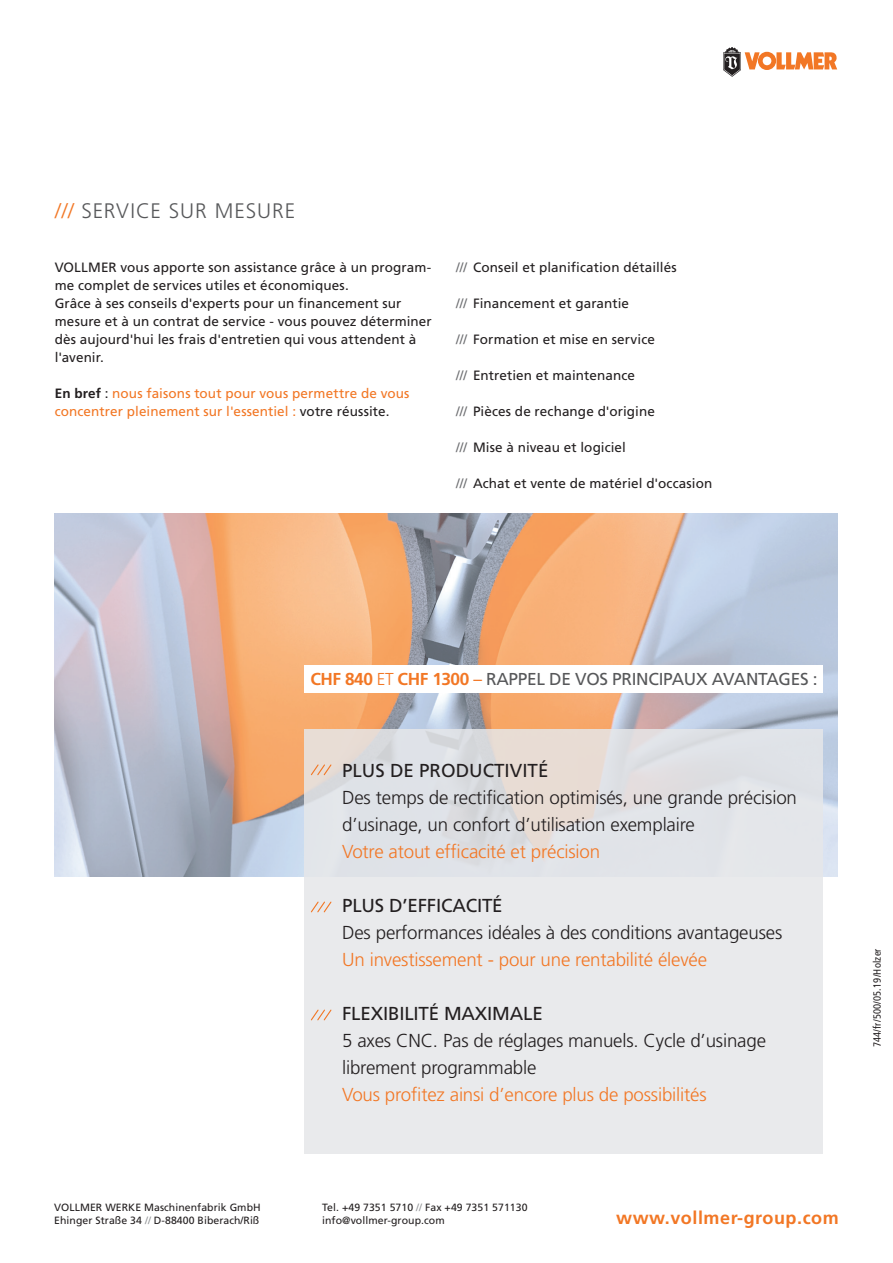
<style>
.page{position:relative;width:893px;height:1263px;background:#fff}
.page>*{position:absolute;margin:0;border:0;box-sizing:border-box;transform-origin:0 0}
.t1{font:300 21px "Frutiger LT";letter-spacing:.04em;color:#57585a}
.Einf__Abs{font:300 18.75px/27px "Frutiger LT";letter-spacing:-.01em;color:#231f20}
.Einf__Abs-2{font:300 18.75px "Frutiger LT";letter-spacing:-.01em;color:#f27725}
.Einf__Abs-3{font:18.75px "Frutiger LT";letter-spacing:-.01em;color:#231f20}
.t2{font:700 18px "Frutiger LT";letter-spacing:.03em;color:#f27725}
.t3{font:17.25px "Frutiger LT";letter-spacing:-.02em;color:#57585a}
.Aufzählung_Fließtext{font:13.5px/18px "Frutiger LT";letter-spacing:.005em;color:#231f20}
.t4{font:13.5px/18px "Frutiger LT";letter-spacing:.01em;color:#f27725}
.t5{font:10.5px "Frutiger LT";letter-spacing:.005em;color:#231f20}
.t6{font:condensed 10.5px "Frutiger LT";letter-spacing:.015em;color:#231f20}
.s1{color:#f27725}
.s2{font-weight:700;color:#231f20}
.s3{color:#231f20}
.s4{color:#6c6d70}
.s5{color:#939598}
.s6{font-weight:700;color:#f27725}
.s7{font-weight:300;color:#f27725}
</style>
<div class="page">
<img style="left:55px;top:513px;width:782px;height:363px">
<svg style="left:723px;top:47px;width:114px;height:30px"></svg>
<div style="left:305px;top:729px;width:518px;height:425px;background:#e6e7e9"></div>
<svg style="left:310px;top:763px;width:22px;height:13px"></svg>
<svg style="left:311px;top:901px;width:21px;height:12px"></svg>
<svg style="left:311px;top:1009px;width:21px;height:12px"></svg>
<div style="left:305px;top:665px;width:518px;height:27px;background:#fff"></div>
<p class="t1" style="left:55px;top:199px;width:241px"><span class="s1">///</span> SERVICE SUR MESURE</p>
<p class="Aufzählung_Fließtext" style="left:55px;top:258px;width:379px">VOLLMER vous apporte son assistance grâce à un program&shy;me complet de services utiles et économiques.<br>Grâce à ses conseils d'experts pour un financement sur mesure et à un contrat de service - vous pouvez déterminer dès aujourd'hui les frais d'entretien qui vous attendent à l'avenir.</p>
<p class="t4" style="left:55px;top:384px;width:356px"><span class="s2">En bref</span> <span class="s3">:</span> nous faisons tout pour vous permettre de vous concentrer pleinement sur l'essentiel : <span class="s3">votre réussite.</span></p>
<p class="Aufzählung_Fließtext" style="left:456px;top:258px;width:222px"><span class="s4">///</span> Conseil et planification détaillés</p>
<p class="Aufzählung_Fließtext" style="left:456px;top:294px;width:174px"><span class="s4">///</span> Financement et garantie</p>
<p class="Aufzählung_Fließtext" style="left:456px;top:330px;width:200px"><span class="s4">///</span> Formation et mise en service</p>
<p class="Aufzählung_Fließtext" style="left:456px;top:366px;width:180px"><span class="s4">///</span> Entretien et maintenance</p>
<p class="Aufzählung_Fließtext" style="left:456px;top:402px;width:200px"><span class="s4">///</span> Pièces de rechange d'origine</p>
<p class="Aufzählung_Fließtext" style="left:456px;top:438px;width:171px"><span class="s4">///</span> Mise à niveau et logiciel</p>
<p class="Aufzählung_Fließtext" style="left:456px;top:474px;width:258px"><span class="s4">///</span> Achat et vente de matériel d'occasion</p>
<p class="t5" style="left:54px;top:1201px;width:208px">VOLLMER WERKE Maschinenfabrik GmbH</p>
<p class="t5" style="left:54px;top:1214px;width:207px">Ehinger Straße 34 <span class="s5">//</span> D-88400 Biberach/Riß</p>
<p class="t3" style="left:310px;top:669px;width:509px"><span class="s6">CHF 840</span> <span class="s7">ET</span> <span class="s6">CHF 1300</span> <span class="s1">–</span> RAPPEL DE VOS PRINCIPAUX AVANTAGES :</p>
<p class="Einf__Abs-3" style="left:342px;top:760px;width:208px">PLUS DE PRODUCTIVITÉ</p>
<p class="Einf__Abs" style="left:342px;top:785px;width:456px">Des temps de rectification optimisés, une grande précision d’usinage, un confort d’utilisation exemplaire</p>
<p class="Einf__Abs-2" style="left:342px;top:841px;width:260px">Votre atout efficacité et précision</p>
<p class="Einf__Abs-3" style="left:342px;top:895px;width:162px">PLUS D’EFFICACITÉ</p>
<p class="Einf__Abs" style="left:342px;top:920px;width:442px">Des performances idéales à des conditions avantageuses</p>
<p class="Einf__Abs-2" style="left:342px;top:949px;width:367px">Un investissement - pour une rentabilité élevée</p>
<p class="Einf__Abs-3" style="left:342px;top:1003px;width:202px">FLEXIBILITÉ MAXIMALE</p>
<p class="Einf__Abs" style="left:342px;top:1028px;width:425px">5 axes CNC. Pas de réglages manuels. Cycle d’usinage librement programmable</p>
<p class="Einf__Abs-2" style="left:342px;top:1084px;width:366px">Vous profitez ainsi d’encore plus de possibilités</p>
<p class="t6" style="left:871px;top:1047px;width:100px;rotate:-90deg">744/fr/500/05.19/Holzer</p>
<p class="t5" style="left:322px;top:1201px;width:207px">Tel. +49 7351 5710 <span class="s5">//</span> Fax +49 7351 571130</p>
<p class="t5" style="left:322px;top:1214px;width:124px">info@vollmer-group.com</p>
<p class="t2" style="left:616px;top:1207px;width:224px">www.vollmer-group.com</p>
</div>
